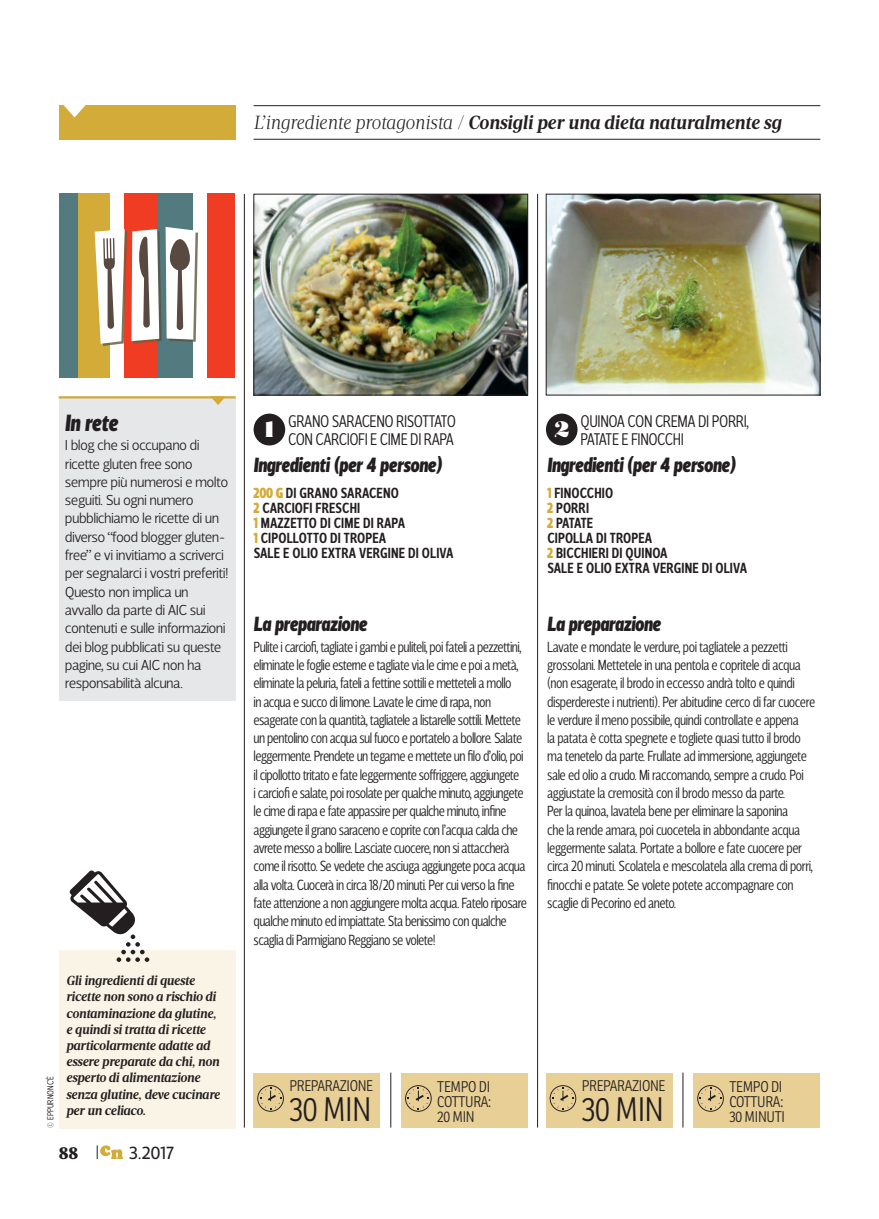
<style>
.page{position:relative;width:879px;height:1219px;background:#fff}
.page>*{position:absolute;margin:0;border:0;box-sizing:border-box;transform-origin:0 0}
.t1{font:300 33px "Ronnia Cond";letter-spacing:-.02em;color:#231f20}
.t2{font:italic 900 24px "Velino Sans Condensed";letter-spacing:-.01em;color:#231f20}
.t3{font:22.35px "Acta Poster";color:#fff}
.t4{font:italic 900 21px "Velino Sans Condensed";letter-spacing:-.01em;color:#231f20}
.t5{font:italic 700 19.5px "Velino Text";letter-spacing:-.01em;color:#231f20}
.t6{font:18px "Velino Sans";color:#231f20}
.t7{font:800 18px "Acta";color:#231f20}
.t8{font:300 17.25px/18px "Velino Sans Condensed";letter-spacing:-.025em;color:#231f20}
.t9{font:300 15px/18.3px "Velino Sans Condensed";letter-spacing:-.04em;color:#231f20}
.t10{font:500 15px/15px "Velino Sans Condensed";letter-spacing:.005em;color:#231f20}
.t11{font:300 15px/15px "Ronnia Cond";letter-spacing:-.02em;color:#231f20;text-align:justify}
.t12{font:300 14.7px/18.3px "Velino Sans";letter-spacing:-.04em;color:#231f20}
.t13{font:italic 700 13.5px/16.2px "Velino Text";letter-spacing:-.02em;color:#231f20}
.t14{font:300 9px "Velino Sans Condensed";color:#231f20}
.s1{font-weight:300}
.s2{font-weight:900;color:#d3ab39}
</style>
<div class="page">
<hr style="left:253px;top:105px;width:567px;height:1px;background:#231f20">
<hr style="left:253px;top:139px;width:567px;height:1px;background:#231f20">
<div style="left:59px;top:105px;width:176px;height:34px;background:#d3ab39"></div>
<svg style="left:63px;top:105px;width:23px;height:12px"></svg>
<svg style="left:97px;top:1145px;width:26px;height:14px"></svg>
<div style="left:59px;top:193px;width:20px;height:184px;background:#537a7f"></div>
<div style="left:124px;top:193px;width:34px;height:184px;background:#ef3c22"></div>
<div style="left:157px;top:193px;width:35px;height:184px;background:#537a7f"></div>
<div style="left:207px;top:193px;width:28px;height:184px;background:#ef3c22"></div>
<div style="left:79px;top:193px;width:31px;height:184px;background:#d3ab39"></div>
<svg style="left:95px;top:227px;width:103px;height:119px"></svg>
<hr style="left:244px;top:194px;width:1px;height:933px;background:#231f20">
<hr style="left:537px;top:194px;width:1px;height:933px;background:#231f20">
<img style="left:548px;top:196px;width:270px;height:197px">
<div style="left:546px;top:194px;width:274px;height:201px;border:1px solid #231f20"></div>
<img style="left:255px;top:196px;width:271px;height:197px">
<div style="left:253px;top:194px;width:275px;height:201px;border:1px solid #231f20"></div>
<div style="left:253px;top:413px;width:32px;height:32px;background:#231f20;border-radius:50%"></div>
<div style="left:59px;top:950px;width:176px;height:178px;background:#f9f4e6"></div>
<svg style="left:70px;top:870px;width:79px;height:92px"></svg>
<div style="left:546px;top:413px;width:31px;height:32px;background:#231f20;border-radius:50%"></div>
<hr style="left:390px;top:1072px;width:1px;height:55px;background:#231f20">
<hr style="left:682px;top:1072px;width:1px;height:55px;background:#231f20">
<div style="left:253px;top:1072px;width:127px;height:55px;background:#e8cf96"></div>
<div style="left:546px;top:1072px;width:126px;height:55px;background:#e8cf96"></div>
<div style="left:401px;top:1072px;width:126px;height:55px;background:#e8cf96"></div>
<div style="left:693px;top:1072px;width:126px;height:55px;background:#e8cf96"></div>
<svg style="left:257px;top:1085px;width:27px;height:26px"></svg>
<svg style="left:549px;top:1085px;width:27px;height:26px"></svg>
<svg style="left:405px;top:1085px;width:26px;height:26px"></svg>
<svg style="left:697px;top:1085px;width:26px;height:26px"></svg>
<div style="left:59px;top:396px;width:176px;height:305px;background:#e6e7e9"></div>
<hr style="left:59px;top:396px;width:176px;height:2px;background:#d3ab39">
<svg style="left:210px;top:396px;width:16px;height:9px"></svg>
<h3 class="t5" style="left:253px;top:110px;width:529px"><span class="s1">L’ingrediente protagonista /</span> Consigli per una dieta naturalmente sg</h3>
<h2 class="t2" style="left:65px;top:408px;width:54px">In rete</h2>
<p class="t12" style="left:65px;top:436px;width:165px">I blog che si occupano di ricette gluten free sono sempre più numerosi e molto seguiti. Su ogni numero pubblichiamo le ricette di un diverso “food blogger gluten&shy;free” e vi invitiamo a scriverci per segnalarci i vostri preferiti!<br>Questo non implica un avvallo da parte di AIC sui contenuti e sulle informazioni dei blog pubblicati su queste pagine, su cui AIC non ha responsabilità alcuna.</p>
<p class="t14" style="left:45px;top:1127px;width:53px;rotate:-90deg">© EPPURNONC’È</p>
<p class="t13" style="left:66px;top:972px;width:155px">Gli ingredienti di queste ricette non sono a rischio di contaminazione da glutine, e quindi si tratta di ricette particolarmente adatte ad essere preparate da chi, non esperto di alimentazione senza glutine, deve cucinare per un celiaco.</p>
<p class="t7" style="left:59px;top:1141px;width:21px">88</p>
<p class="t6" style="left:129px;top:1142px;width:47px">3.2017</p>
<h3 class="t3" style="left:265px;top:415px;width:10px">1</h3>
<p class="t8" style="left:288px;top:412px;width:169px">Grano saraceno risottato con carciofi e cime di rapa</p>
<h3 class="t3" style="left:554px;top:415px;width:16px">2</h3>
<p class="t8" style="left:580px;top:412px;width:170px">Quinoa con crema di porri, patate e finocchi</p>
<h3 class="t4" style="left:253px;top:451px;width:190px">Ingredienti (per 4 persone)</h3>
<h3 class="t4" style="left:547px;top:451px;width:190px">Ingredienti (per 4 persone)</h3>
<p class="t10" style="left:253px;top:485px;width:201px"><span class="s2">200 g</span> DI GRANO SARACENO<br><span class="s2">2</span> CARCIOFI FRESCHI<br><span class="s2">1</span> MAZZETTO DI CIME DI RAPA<br><span class="s2">1</span> CIPOLLOTTO DI TROPEA<br>SALE E OLIO EXTRA VERGINE DI OLIVA</p>
<p class="t10" style="left:547px;top:485px;width:201px"><span class="s2">1</span> FINOCCHIO<br><span class="s2">2</span> PORRI<br><span class="s2">2</span> PATATE<br>CIPOLLA DI TROPEA<br><span class="s2">2</span> BICCHIERI DI QUINOA<br>SALE E OLIO EXTRA VERGINE DI OLIVA</p>
<h3 class="t4" style="left:253px;top:610px;width:115px">La preparazione</h3>
<h3 class="t4" style="left:547px;top:610px;width:115px">La preparazione</h3>
<p class="t9" style="left:253px;top:637px;width:275px">Pulite i carciofi, tagliate i gambi e puliteli, poi fateli a pezzettini, eliminate le foglie esterne e tagliate via le cime e poi a metà, eliminate la peluria, fateli a fettine sottili e metteteli a mollo<br>in acqua e succo di limone. Lavate le cime di rapa, non esagerate con la quantità, tagliatele a listarelle sottili. Mettete un pentolino con acqua sul fuoco e portatelo a bollore. Salate leggermente. Prendete un tegame e mettete un filo d’olio, poi il cipollotto tritato e fate leggermente soffriggere, aggiungete<br>i carciofi e salate, poi rosolate per qualche minuto, aggiungete le cime di rapa e fate appassire per qualche minuto, infine aggiungete il grano saraceno e coprite con l’acqua calda che avrete messo a bollire. Lasciate cuocere, non si attaccherà come il risotto. Se vedete che asciuga aggiungete poca acqua alla volta. Cuocerà in circa 18/20 minuti. Per cui verso la fine fate attenzione a non aggiungere molta acqua. Fatelo riposare qualche minuto ed impiattate. Sta benissimo con qualche scaglia di Parmigiano Reggiano se volete!</p>
<p class="t9" style="left:547px;top:637px;width:269px">Lavate e mondate le verdure, poi tagliatele a pezzetti grossolani. Mettetele in una pentola e copritele di acqua (non esagerate, il brodo in eccesso andrà tolto e quindi disperdereste i nutrienti). Per abitudine cerco di far cuocere le verdure il meno possibile, quindi controllate e appena<br>la patata è cotta spegnete e togliete quasi tutto il brodo ma tenetelo da parte. Frullate ad immersione, aggiungete sale ed olio a crudo. Mi raccomando, sempre a crudo. Poi aggiustate la cremosità con il brodo messo da parte.<br>Per la quinoa, lavatela bene per eliminare la saponina<br>che la rende amara, poi cuocetela in abbondante acqua leggermente salata. Portate a bollore e fate cuocere per circa 20 minuti. Scolatela e mescolatela alla crema di porri, finocchi e patate. Se volete potete accompagnare con scaglie di Pecorino ed aneto.</p>
<p class="t11" style="left:289px;top:1078px;width:85px">PREPARAZIONE</p>
<h1 class="t1" style="left:289px;top:1090px;width:84px">30 MIN</h1>
<p class="t11" style="left:581px;top:1078px;width:85px">PREPARAZIONE</p>
<h1 class="t1" style="left:581px;top:1090px;width:84px">30 MIN</h1>
<p class="t11" style="left:437px;top:1079px;width:55px">TEMPO DI COTTURA:<br>20 MIN</p>
<p class="t11" style="left:729px;top:1079px;width:57px;text-align:left">TEMPO DI<br>COTTURA:<br>30 MINUTI</p>
</div>
